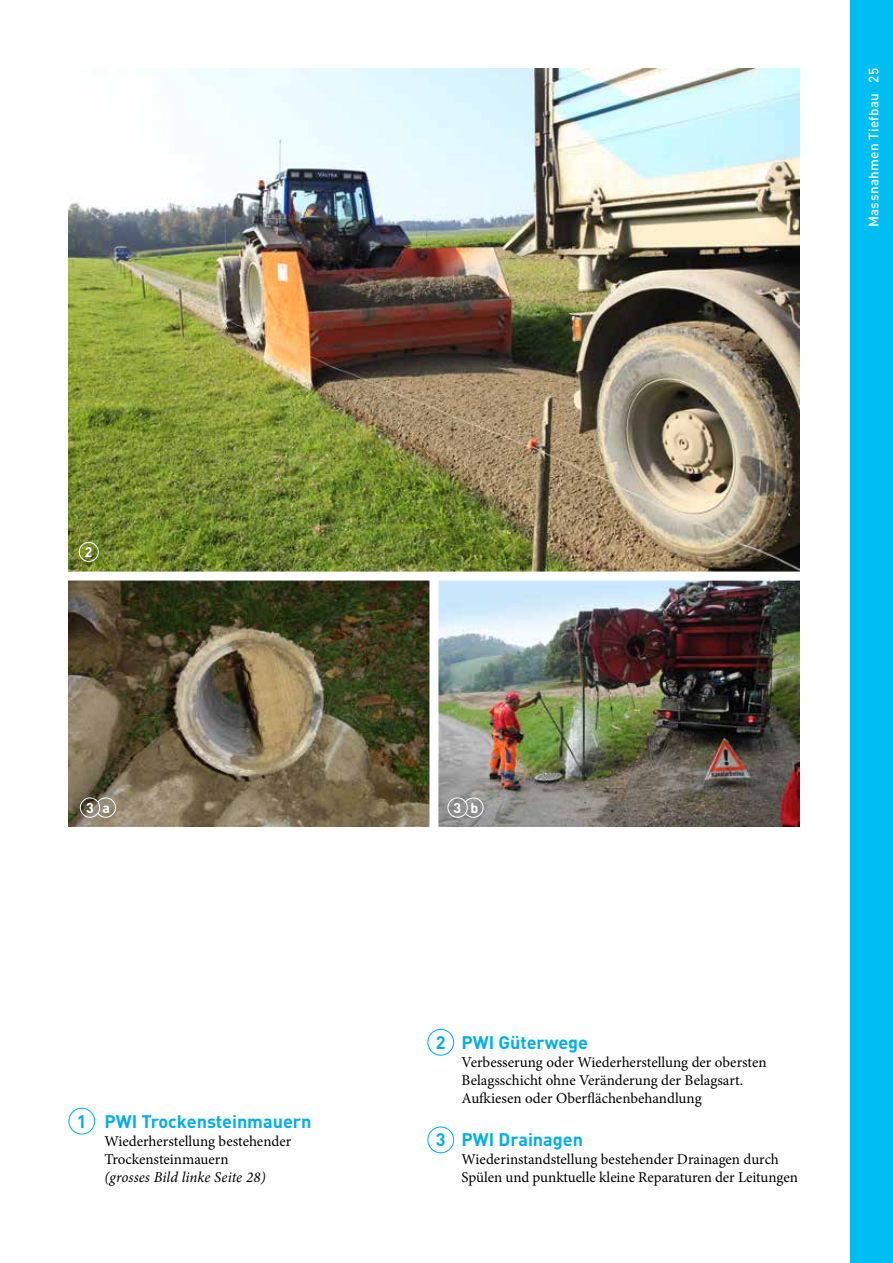
<style>
.page{position:relative;width:893px;height:1263px;background:#fff}
.page>*{position:absolute;margin:0;border:0;box-sizing:border-box;transform-origin:0 0}
.t1{font:700 18px "DIN";color:#00aeef}
.t2{font:15px/18px "Minion Pro";letter-spacing:-.005em;color:#000}
.t3{font:italic 15px "Minion Pro";letter-spacing:.005em;color:#000}
.t4{font:700 14.1px "DIN";color:#fff}
.t5{font:700 13.95px "DIN";color:#fff}
.t6{font:500 13.5px "DIN";letter-spacing:.02em;color:#fff}
</style>
<div class="page">
<img style="left:68px;top:580px;width:361px;height:246px">
<img style="left:438px;top:580px;width:362px;height:246px">
<img style="left:68px;top:68px;width:732px;height:503px">
<div style="left:79px;top:542px;width:20px;height:20px;border:1px solid #fff;border-radius:50%"></div>
<div style="left:68px;top:1108px;width:27px;height:26px;border:1px solid #00aeef;border-radius:50%"></div>
<div style="left:427px;top:1029px;width:27px;height:27px;border:1px solid #00aeef;border-radius:50%"></div>
<div style="left:427px;top:1126px;width:27px;height:27px;border:1px solid #00aeef;border-radius:50%"></div>
<div style="left:80px;top:797px;width:20px;height:21px;border:1px solid #fff;border-radius:50%"></div>
<div style="left:448px;top:797px;width:20px;height:21px;border:1px solid #fff;border-radius:50%"></div>
<svg style="left:97px;top:797px;width:19px;height:21px"></svg>
<svg style="left:464px;top:797px;width:20px;height:21px"></svg>
<div style="left:851px;top:0;width:42px;height:1263px;background:#00bdf2"></div>
<p class="t6" style="left:865px;top:227px;width:161px;rotate:-90deg">Massnahmen Tiefbau 25</p>
<p class="t6" style="left:865px;top:201px;width:110px;rotate:-90deg">Gesa tübersicht</p>
<p class="t5" style="left:85px;top:543px;width:9px">2</p>
<p class="t4" style="left:86px;top:798px;width:9px">3</p>
<p class="t4" style="left:454px;top:798px;width:26px">3 b</p>
<p class="t4" style="left:103px;top:798px;width:9px">a</p>
<p class="t1" style="left:77px;top:1109px;width:11px">1</p>
<p class="t1" style="left:104px;top:1110px;width:208px">PWI Trockensteinmauern</p>
<p class="t2" style="left:104px;top:1132px;width:188px">Wiederherstellung bestehender<br>Trockensteinmauern</p>
<p class="t3" style="left:104px;top:1167px;width:163px">(grosses Bild linke Seite 28)</p>
<p class="t1" style="left:436px;top:1030px;width:11px">2</p>
<p class="t1" style="left:436px;top:1128px;width:11px">3</p>
<p class="t1" style="left:462px;top:1031px;width:128px">PWI Güterwege</p>
<p class="t2" style="left:462px;top:1053px;width:307px">Verbesserung oder Wiederherstellung der obersten<br>Belagsschicht ohne Veränderung der Belagsart.<br>Aufkiesen oder Oberflächenbehandlung</p>
<p class="t1" style="left:462px;top:1128px;width:123px">PWI Drainagen</p>
<p class="t2" style="left:462px;top:1150px;width:338px">Wiederinstandstellung bestehender Drainagen durch<br>Spülen und punktuelle kleine Reparaturen der Leitungen</p>
</div>
